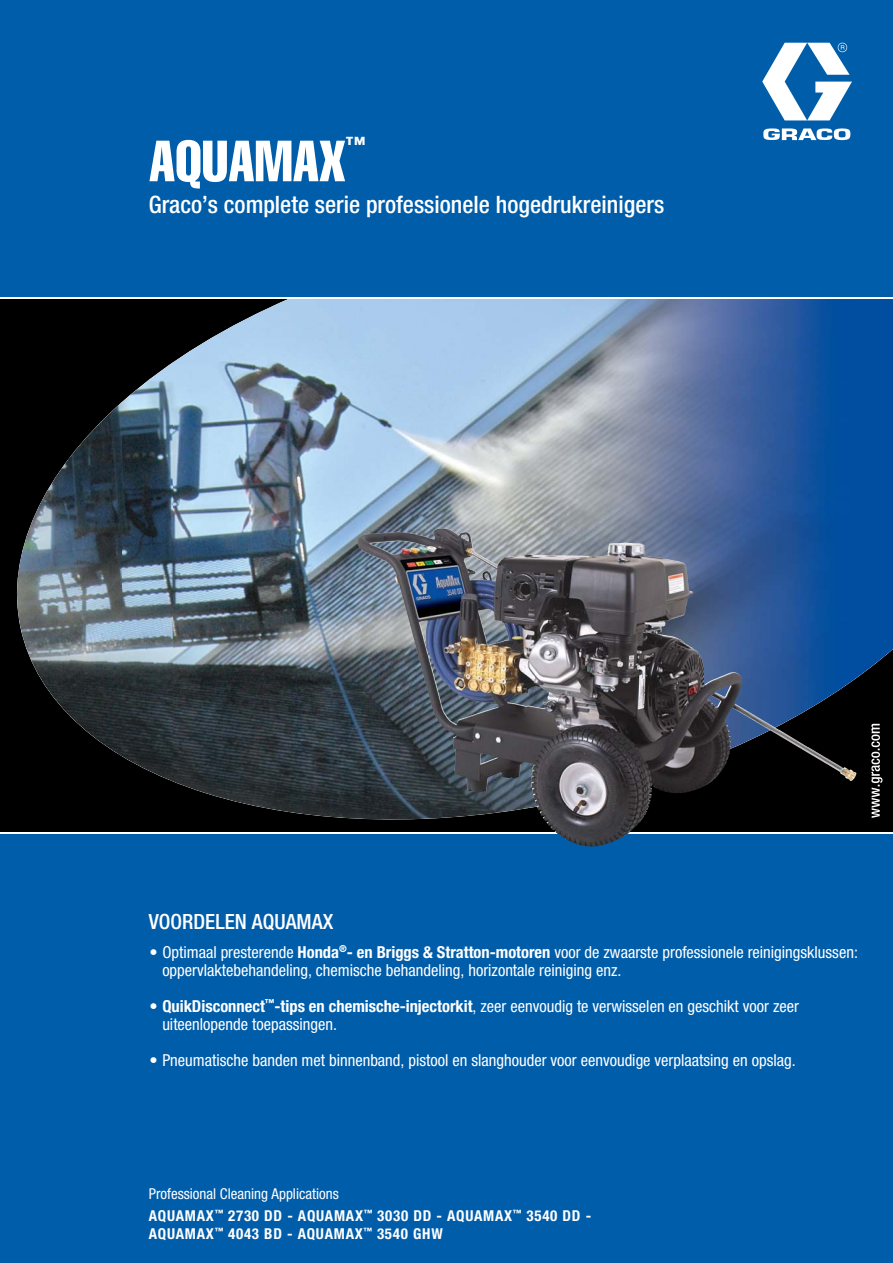
<style>
.page{position:relative;width:893px;height:1263px;background:#fff}
.page>*{position:absolute;margin:0;border:0;box-sizing:border-box;transform-origin:0 0}
.t1{font:57px "Helvetica LT Std Comp";color:#fff}
.t2{font:500 condensed 24px "Helvetica Neue LT Std";color:#fff}
.t3{font:500 condensed 21px "Helvetica Neue LT Std";color:#fff}
.t4{font:19.95px "Helvetica LT Std Comp";color:#fff}
.t5{font:condensed 16.5px/18px "Helvetica Neue LT Std";color:#fff}
.t6{font:700 condensed 15px/18px "Helvetica Neue LT Std";letter-spacing:.05em;color:#fff}
.t7{font:condensed 15px "Helvetica Neue LT Std";color:#fff}
.s1{font-weight:700}
</style>
<div class="page">
<div style="left:5px;top:299px;width:888px;height:529px;background:#000"></div>
<img style="left:171px;top:299px;width:518px;height:520px">
<img style="left:687px;top:299px;width:206px;height:416px">
<img style="left:120px;top:361px;width:52px;height:422px">
<img style="left:68px;top:401px;width:53px;height:367px">
<img style="left:17px;top:453px;width:52px;height:262px">
<img style="left:687px;top:714px;width:115px;height:54px">
<div style="left:0;top:833px;width:893px;height:430px;background:#005daa"></div>
<div style="left:0;top:0;width:893px;height:298px;background:#005daa"></div>
<svg style="left:762px;top:43px;width:90px;height:97px"></svg>
<hr style="left:0;top:297px;width:893px;height:1px;background:#fff">
<hr style="left:0;top:833px;width:893px;height:1px;background:#fff">
<img style="left:472px;top:543px;width:214px;height:24px">
<svg style="left:871px;top:724px;width:11px;height:94px"></svg>
<h1 class="t1" style="left:149px;top:141px;width:198px">AQUAMAX</h1>
<p class="t4" style="left:346px;top:137px;width:21px">™</p>
<h2 class="t2" style="left:149px;top:195px;width:517px">Graco’s complete serie professionele hogedrukreinigers</h2>
<p class="t3" style="left:149px;top:914px;width:186px">VOORDELEN AQUAMAX</p>
<p class="t5" style="left:162px;top:945px;width:697px;text-indent:-13px">• Optimaal presterende <span class="s1">Honda</span><sup>®</sup><span class="s1">- en Briggs &amp; Stratton-motoren</span> voor de zwaarste professionele reinigingsklussen: oppervlaktebehandeling, chemische behandeling, horizontale reiniging enz.</p>
<p class="t5" style="left:162px;top:999px;width:638px;text-indent:-13px">• <span class="s1">QuikDisconnect</span><sup>™</sup><span class="s1">-tips en chemische-injectorkit</span>, zeer eenvoudig te verwisselen en geschikt voor zeer uiteenlopende toepassingen.</p>
<p class="t5" style="left:150px;top:1053px;width:648px">• Pneumatische banden met binnenband, pistool en slanghouder voor eenvoudige verplaatsing en opslag.</p>
<p class="t7" style="left:149px;top:1188px;width:191px">Professional Cleaning Applications</p>
<p class="t6" style="left:149px;top:1208px;width:444px">AQUAMAX<sup>™</sup> 2730 DD - AQUAMAX<sup>™</sup> 3030 DD - AQUAMAX<sup>™</sup> 3540 DD -<br>AQUAMAX<sup>™</sup> 4043 BD - AQUAMAX<sup>™</sup> 3540 GHW</p>
</div>
